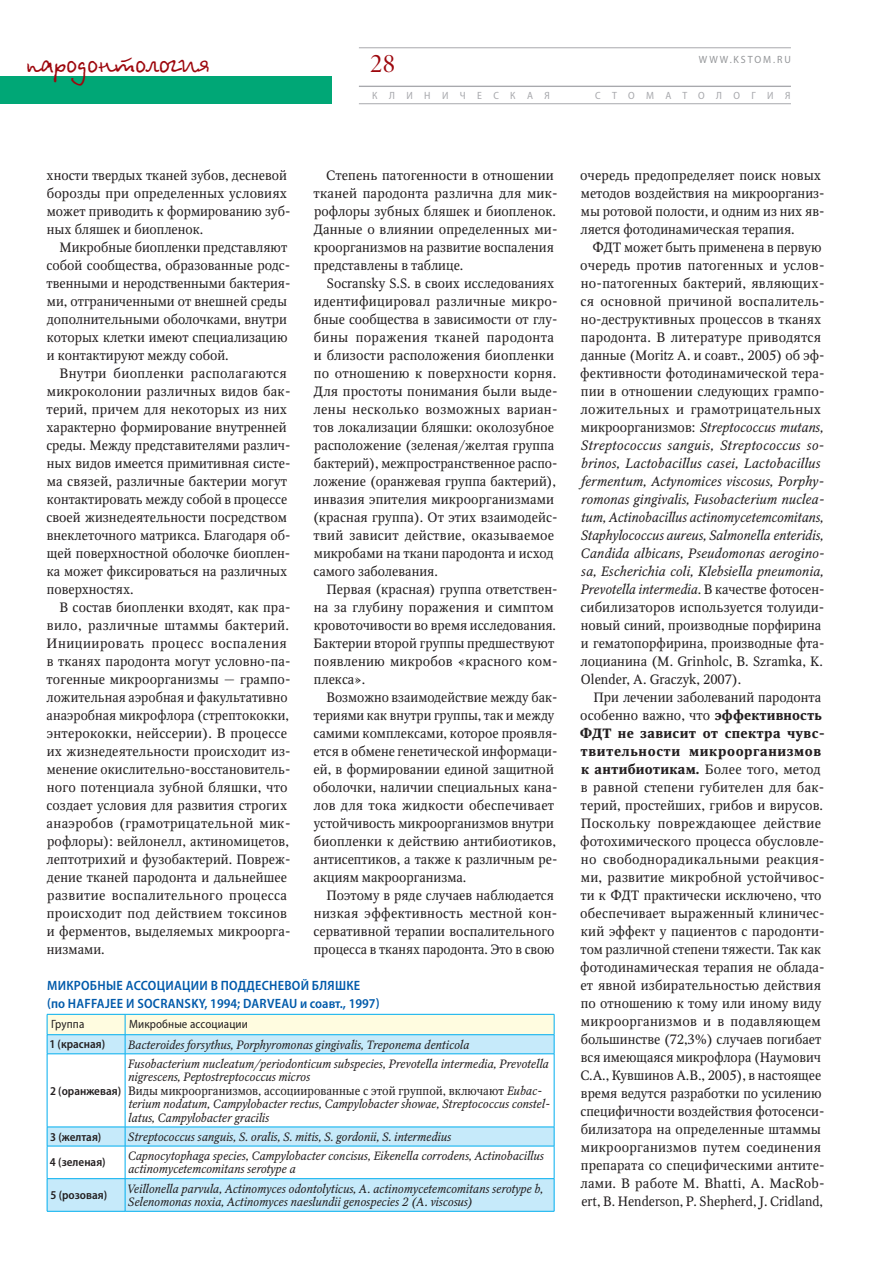
<style>
.page{position:relative;width:893px;height:1263px;background:#fff}
.page>*{position:absolute;margin:0;border:0;box-sizing:border-box;transform-origin:0 0}
.t1{font:30px "Betina Script";color:#9d070d}
.t2{font:27px "Minion Pro Disp";color:#9d070d}
.t3{font:13.5px/18px "Octava";letter-spacing:.005em;color:#231f20}
.t4{font:600 semi-condensed 13.5px/18px "Myriad Pro";letter-spacing:.02em;color:#015aaa}
.t5{font:italic 12px/13.5px "Octava";color:#231f20}
.t6{font:600 semi-condensed 12px "Myriad Pro";color:#231f20}
.t7{font:semi-condensed 12px "Myriad Pro";letter-spacing:.01em;color:#231f20}
.t8{font:semi-condensed 10.5px "Myriad Pro";letter-spacing:1.065em;color:#a8a9ad}
.t9{font:10.5px "Myriad Pro";letter-spacing:.195em;color:#939598;scale:.95 1}
.s1{font-style:normal}
.s2{font-style:italic}
.s3{font-weight:700}
</style>
<div class="page">
<hr style="left:359px;top:48px;width:432px;height:1px;background:#a8a9ad">
<div style="left:0;top:77px;width:332px;height:27px;background:#00a776"></div>
<hr style="left:359px;top:86px;width:432px;height:1px;background:#a8a9ad">
<hr style="left:359px;top:103px;width:432px;height:1px;background:#a8a9ad">
<div style="left:48px;top:1179px;width:506px;height:32px;background:#c6eafa"></div>
<svg style="left:48px;top:1054px;width:506px;height:124px"></svg>
<hr style="left:47px;top:1054px;width:1px;height:73px;background:#00aeef">
<hr style="left:47px;top:1127px;width:78px;height:1px;background:#00aeef">
<svg style="left:47px;top:1127px;width:1px;height:19px"></svg>
<hr style="left:47px;top:1146px;width:78px;height:1px;background:#00aeef">
<hr style="left:47px;top:1146px;width:1px;height:32px;background:#00aeef">
<hr style="left:47px;top:1178px;width:78px;height:1px;background:#00aeef">
<hr style="left:47px;top:1179px;width:1px;height:32px;background:#00aeef">
<hr style="left:47px;top:1211px;width:78px;height:1px;background:#00aeef">
<hr style="left:125px;top:1054px;width:1px;height:73px;background:#00aeef">
<hr style="left:125px;top:1127px;width:429px;height:1px;background:#00aeef">
<svg style="left:125px;top:1127px;width:1px;height:19px"></svg>
<hr style="left:125px;top:1146px;width:429px;height:1px;background:#00aeef">
<hr style="left:125px;top:1146px;width:1px;height:32px;background:#00aeef">
<hr style="left:125px;top:1178px;width:429px;height:1px;background:#00aeef">
<hr style="left:125px;top:1179px;width:1px;height:32px;background:#00aeef">
<hr style="left:125px;top:1211px;width:429px;height:1px;background:#00aeef">
<hr style="left:554px;top:1054px;width:1px;height:73px;background:#00aeef">
<svg style="left:554px;top:1127px;width:1px;height:19px"></svg>
<hr style="left:554px;top:1146px;width:1px;height:32px;background:#00aeef">
<hr style="left:554px;top:1179px;width:1px;height:32px;background:#00aeef">
<svg style="left:47px;top:1014px;width:508px;height:40px;background:#d8efec"></svg>
<hr style="left:47px;top:1034px;width:78px;height:1px;background:#00aeef">
<hr style="left:125px;top:1034px;width:429px;height:1px;background:#00aeef">
<h1 class="t1" style="left:27px;top:44px;width:185px">пародонтология</h1>
<h2 class="t2" style="left:370px;top:47px;width:26px">28</h2>
<p class="t8" style="left:372px;top:89px;width:179px">КЛИНИЧЕСКАЯ</p>
<p class="t8" style="left:595px;top:89px;width:197px">СТОМАТОЛОГИЯ</p>
<p class="t9" style="left:699px;top:53px;width:98px">WWW.kSTOM.RU</p>
<p class="t3" style="left:47px;top:166px;width:245px">хности твердых тканей зубов, десневой борозды при определенных условиях может приводить к формированию зуб&shy;ных бляшек и биопленок.</p>
<p class="t3" style="left:46px;top:238px;width:246px;text-indent:13px">Микробные биопленки представляют собой сообщества, образованные родс&shy;твенными и неродственными бактерия&shy;ми, отграниченными от внешней среды дополнительными оболочками, внутри которых клетки имеют специализацию и контактируют между собой.</p>
<p class="t3" style="left:46px;top:364px;width:246px;text-indent:13px">Внутри биопленки располагаются микроколонии различных видов бак&shy;терий, причем для некоторых из них характерно формирование внутренней среды. Между представителями различ&shy;ных видов имеется примитивная систе&shy;ма связей, различные бактерии могут контактировать между собой в процессе своей жизнедеятельности посредством внеклеточного матрикса. Благодаря об&shy;щей поверхностной оболочке биоплен&shy;ка может фиксироваться на различных поверхностях.</p>
<p class="t3" style="left:46px;top:598px;width:246px;text-indent:13px">В состав биопленки входят, как пра&shy;вило, различные штаммы бактерий.<br>Инициировать процесс воспаления в тканях пародонта могут условно-па&shy;тогенные микроорганизмы — грампо&shy;ложительная аэробная и факультативно анаэробная микрофлора (стрептококки, энтерококки, нейссерии). В процессе их жизнедеятельности происходит из&shy;менение окислительно-восстановитель&shy;ного потенциала зубной бляшки, что создает условия для развития строгих анаэробов (грамотрицательной мик&shy;рофлоры): вейлонелл, актиномицетов, лептотрихий и фузобактерий. Повреж&shy;дение тканей пародонта и дальнейшее развитие воспалительного процесса происходит под действием токсинов и ферментов, выделяемых микроорга&shy;низмами.</p>
<p class="t3" style="left:314px;top:166px;width:246px;text-indent:12px">Степень патогенности в отношении тканей пародонта различна для мик&shy;рофлоры зубных бляшек и биопленок.<br>Данные о влиянии определенных ми&shy;кроорганизмов на развитие воспаления представлены в таблице.</p>
<p class="t3" style="left:313px;top:274px;width:246px;text-indent:14px">Socransky S.S. в своих исследованиях идентифицировал различные микро&shy;бные сообщества в зависимости от глу&shy;бины поражения тканей пародонта и близости расположения биопленки по отношению к поверхности корня.<br>Для простоты понимания были выде&shy;лены несколько возможных вариан&shy;тов локализации бляшки: околозубное расположение (зеленая/желтая группа бактерий), межпространственное распо&shy;ложение (оранжевая группа бактерий), инвазия эпителия микроорганизмами (красная группа). От этих взаимодейс&shy;твий зависит действие, оказываемое микробами на ткани пародонта и исход самого заболевания.</p>
<p class="t3" style="left:314px;top:580px;width:245px;text-indent:13px">Первая (красная) группа ответствен&shy;на за глубину поражения и симптом кровоточивости во время исследования.<br>Бактерии второй группы предшествуют появлению микробов «красного ком&shy;плекса».</p>
<p class="t3" style="left:313px;top:688px;width:246px;text-indent:13px">Возможно взаимодействие между бак&shy;териями как внутри группы, так и между самими комплексами, которое проявля&shy;ется в обмене генетической информаци&shy;ей, в формировании единой защитной оболочки, наличии специальных кана&shy;лов для тока жидкости обеспечивает устойчивость микроорганизмов внутри биопленки к действию антибиотиков, антисептиков, а также к различным ре&shy;акциям макроорганизма.</p>
<p class="t3" style="left:313px;top:886px;width:246px;text-indent:13px">Поэтому в ряде случаев наблюдается низкая эффективность местной кон&shy;сервативной терапии воспалительного процесса в тканях пародонта. Это в свою</p>
<p class="t4" style="left:47px;top:976px;width:334px;text-indent:191px">ДДЕСНЕВОЙ БЛЯШКЕ (ПО HAFFAJEE И SOCRANSKY, 1994; DARVEAU И СОАВТ., 1997)</p>
<p class="t7" style="left:51px;top:1017px;width:35px">Группа</p>
<p class="t7" style="left:129px;top:1017px;width:120px">Микробные ассоциации</p>
<p class="t6" style="left:49px;top:1037px;width:57px">1 (КРАСНАЯ)</p>
<p class="t5" style="left:128px;top:1038px;width:343px">Bacteroides forsythus, Porphyromonas gingivalis, Treponema denticola</p>
<p class="t6" style="left:50px;top:1083px;width:73px">2 (ОРАНЖЕВАЯ)</p>
<p class="t4" style="left:47px;top:976px;width:36px">МИКРОБН</p>
<p class="t4" style="left:106px;top:976px;width:112px">ЫЕ АССОЦИАЦИИ ВПО</p>
<p class="t5" style="left:128px;top:1057px;width:423px">Fusobacterium nucleatum/periodonticum subspecies, Prevotella intermedia, Prevotella nigrescens, Peptostreptococcus micros<br><span class="s1">Виды микроорганизмов, ассоциированные с этой группой, включают</span> Eubac&shy;terium nodatum, Campylobacter rectus, Campylobacter showae, Streptococcus constel&shy;latus, Campylobacter gracilis</p>
<p class="t6" style="left:50px;top:1129px;width:53px">3 (ЖЕЛТАЯ)</p>
<p class="t5" style="left:128px;top:1130px;width:324px">Streptococcus sanguis, S. oralis, S. mitis, S. gordonii, S. intermedius</p>
<p class="t6" style="left:50px;top:1155px;width:57px">4 (ЗЕЛЕНАЯ)</p>
<p class="t5" style="left:128px;top:1149px;width:417px">Capnocytophaga species, Campylobacter concisus, Eikenella corrodens, Actinobacillus actinomycetemcomitans serotype a</p>
<p class="t6" style="left:50px;top:1187px;width:58px">5 (РОЗОВАЯ)</p>
<p class="t5" style="left:127px;top:1182px;width:418px">Veillonella parvula, Actinomyces odontolyticus, A. actinomycetemcomitans serotype b,<br>Selenomonas noxia, Actinomyces naeslundii genospecies 2 (A. viscosus)</p>
<p class="t3" style="left:580px;top:166px;width:246px">очередь предопределяет поиск новых методов воздействия на микроорганиз&shy;мы ротовой полости, и одним из них яв&shy;ляется фотодинамическая терапия.</p>
<p class="t3" style="left:580px;top:238px;width:246px;text-indent:12px">ФДТ может быть применена в первую очередь против патогенных и услов&shy;но‑патогенных бактерий, являющих&shy;ся основной причиной воспалитель&shy;но-деструктивных процессов в тканях пародонта. В литературе приводятся данные (Moritz A. и соавт., 2005) об эф&shy;фективности фотодинамической тера&shy;пии в отношении следующих грампо&shy;ложительных и грамотрицательных микроорганизмов: <span class="s2">Streptococcus mutans, Streptococcus sanguis, Streptococcus so&shy;brinos, Lactobacillus casei, Lactobacillus fermentum, Actynomices viscosus, Porphy&shy;romonas gingivalis, Fusobacterium nuclea&shy;tum, Actinobacillus actinomycetemcomitans, Staphylococcus aureus, Salmonella enteridis, Candida albicans, Pseudomonas aerogino&shy;sa, Escherichia coli, Klebsiella pneumonia, Prevotella intermedia</span>. В качестве фотосен&shy;сибилизаторов используется толуиди&shy;новый синий, производные порфирина и гематопорфирина, производные фта&shy;лоцианина (M. Grinholc, B. Szramka, K.<br>Olender, A. Graczyk, 2007).</p>
<p class="t3" style="left:580px;top:688px;width:246px;text-indent:14px">При лечении заболеваний пародонта особенно важно, что <span class="s3">эффективность ФДТ не зависит от спектра чувс&shy;твительности микроорганизмов к антибиотикам.</span> Более того, метод в равной степени губителен для бак&shy;терий, простейших, грибов и вирусов.<br>Поскольку повреждающее действие фотохимического процесса обусловле&shy;но свободнорадикальными реакция&shy;ми, развитие микробной устойчивос&shy;ти к ФДТ практически исключено, что обеспечивает выраженный клиничес&shy;кий эффект у пациентов с пародонти&shy;том различной степени тяжести. Так как фотодинамическая терапия не облада&shy;ет явной избирательностью действия по отношению к тому или иному виду микроорганизмов и в подавляющем большинстве (72,3%) случаев погибает вся имеющаяся микрофлора (Наумович С.А., Кувшинов А.В., 2005), в настоящее время ведутся разработки по усилению специфичности воздействия фотосенси&shy;билизатора на определенные штаммы микроорганизмов путем соединения препарата со специфическими антите&shy;лами. В работе M. Bhatti, A. MacRob&shy;ert, B. Henderson, P. Shepherd, J. Cridland,</p>
</div>
